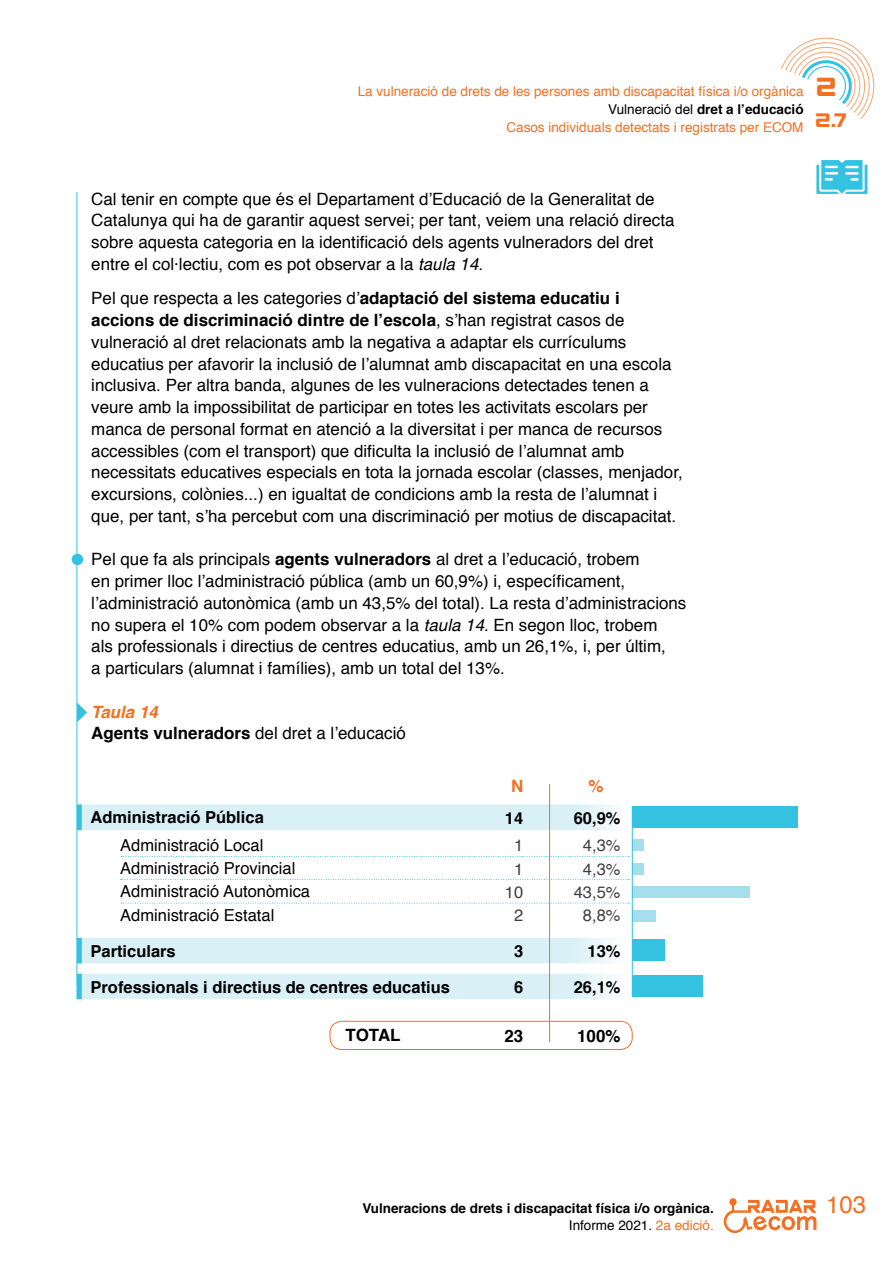
<style>
.page{position:relative;width:893px;height:1263px;background:#fff}
.page>*{position:absolute;margin:0;border:0;box-sizing:border-box;transform-origin:0 0}
.t1{font:28.2px "Strike Fighter";color:#f36f21}
.t2{font:24px "Helvetica";color:#f36f21}
.t3{font:21px "Strike Fighter";color:#f36f21}
.t4{font:16.95px/21.8px "Helvetica";color:#000}
.t5{font:700 16.95px "Helvetica";color:#000}
.t6{font:700 16.95px "Helvetica";color:#f36f21}
.t7{font:700 16.5px/36px "Helvetica";color:#000}
.t8{font:16.5px/23.2px "Helvetica";color:#000}
.t9{font:16.5px/23.2px "Helvetica";color:#414042;text-align:center}
.t10{font:13.5px/18px "Helvetica";color:#f36f21;text-align:right}
.t11{font:700 13.5px "Helvetica";color:#000}
.t12{font:13.5px "Helvetica";color:#000}
.s1{color:#000}
.s2{font-weight:700;color:#000}
.s3{font-style:italic}
.s4{font-weight:700}
.s5{font-weight:700;font-style:italic;color:#f36f21}
.s6{color:#f36f21}
</style>
<div class="page">
<div style="left:632px;top:910px;width:24px;height:11px;background:#a6deee"></div>
<div style="left:632px;top:886px;width:118px;height:12px;background:#a6deee"></div>
<div style="left:632px;top:863px;width:12px;height:11px;background:#a6deee"></div>
<div style="left:632px;top:839px;width:12px;height:12px;background:#a6deee"></div>
<svg style="left:724px;top:1198px;width:92px;height:35px"></svg>
<hr style="left:77px;top:192px;width:1px;height:794px;background:#33c3e0">
<div style="left:72px;top:554px;width:11px;height:11px;background:#33c3e0;border-radius:50%"></div>
<div style="left:632px;top:806px;width:165px;height:22px;background:#33c3e0"></div>
<div style="left:632px;top:940px;width:33px;height:21px;background:#33c3e0"></div>
<div style="left:632px;top:976px;width:71px;height:21px;background:#33c3e0"></div>
<div style="left:77px;top:804px;width:555px;height:26px;background:#daf0f7"></div>
<div style="left:77px;top:804px;width:5px;height:26px;background:#33c3e0"></div>
<div style="left:77px;top:938px;width:555px;height:25px;background:#daf0f7"></div>
<div style="left:77px;top:938px;width:5px;height:25px;background:#33c3e0"></div>
<div style="left:77px;top:974px;width:555px;height:25px;background:#daf0f7"></div>
<div style="left:77px;top:974px;width:5px;height:25px;background:#33c3e0"></div>
<svg style="left:121px;top:856px;width:508px;height:1px"></svg>
<svg style="left:121px;top:879px;width:508px;height:1px"></svg>
<svg style="left:121px;top:903px;width:508px;height:1px"></svg>
<hr style="left:549px;top:784px;width:1px;height:258px;background:#f36f21">
<div style="left:330px;top:1021px;width:303px;height:29px;border:1px solid #f36f21;border-radius:12px"></div>
<hr style="left:632px;top:806px;width:1px;height:191px;background:#33c3e0">
<svg style="left:77px;top:702px;width:10px;height:20px"></svg>
<svg style="left:781px;top:63px;width:94px;height:56px"></svg>
<svg style="left:816px;top:160px;width:51px;height:34px;background:#65d1e7"></svg>
<p class="t10" style="left:358px;top:82px;width:447px">La vulneració de drets de les persones amb discapacitat física i/o orgànica<br><span class="s1">Vulneració del</span> <span class="s2">dret a l’educació<br></span>Casos individuals detectats i registrats per ECOM</p>
<h1 class="t1" style="left:816px;top:70px;width:22px">2</h1>
<p class="t3" style="left:815px;top:107px;width:33px">2.7</p>
<p class="t4" style="left:91px;top:188px;width:585px">Cal tenir en compte que és el Departament d’Educació de la Generalitat de Catalunya qui ha de garantir aquest servei; per tant, veiem una relació directa sobre aquesta categoria en la identificació dels agents vulneradors del dret entre el col·lectiu, com es pot observar a la <span class="s3">taula 14</span>.</p>
<p class="t4" style="left:91px;top:288px;width:593px">Pel que respecta a les categories d’<span class="s4">adaptació del sistema educatiu i accions de discriminació dintre de l’escola</span>, s’han registrat casos de vulneració al dret relacionats amb la negativa a adaptar els currículums educatius per afavorir la inclusió de l’alumnat amb discapacitat en una escola inclusiva. Per altra banda, algunes de les vulneracions detectades tenen a veure amb la impossibilitat de participar en totes les activitats escolars per manca de personal format en atenció a la diversitat i per manca de recursos accessibles (com el transport) que dificulta la inclusió de l’alumnat amb necessitats educatives especials en tota la jornada escolar (classes, menjador, excursions, colònies...) en igualtat de condicions amb la resta de l’alumnat i que, per tant, s’ha percebut com una discriminació per motius de discapacitat.</p>
<p class="t4" style="left:91px;top:549px;width:597px">Pel que fa als principals <span class="s4">agents vulneradors</span> al dret a l’educació, trobem<br>en primer lloc l’administració pública (amb un 60,9%) i, específicament, l’administració autonòmica (amb un 43,5% del total). La resta d’administracions no supera el 10% com podem observar a la <span class="s3">taula 14</span>. En segon lloc, trobem<br>als professionals i directius de centres educatius, amb un 26,1%, i, per últim,<br>a particulars (alumnat i famílies), amb un total del 13%.</p>
<p class="t4" style="left:91px;top:701px;width:316px"><span class="s5">Taula 14<br></span><span class="s4">Agents vulneradors</span> del dret a l’educació</p>
<p class="t7" style="left:91px;top:800px;width:175px">Administració Pública</p>
<p class="t8" style="left:120px;top:833px;width:191px">Administració Local<br>Administració Provincial<br>Administració Autonòmica<br>Administració Estatal</p>
<p class="t7" style="left:91px;top:934px;width:361px">Particulars<br>Professionals i directius de centres educatius</p>
<p class="t5" style="left:346px;top:1022px;width:56px">TOTAL</p>
<p class="t6" style="left:511px;top:779px;width:14px">N</p>
<p class="t7" style="left:505px;top:801px;width:20px">14</p>
<p class="t9" style="left:505px;top:834px;width:20px">1<br>1<br>10<br>2</p>
<p class="t7" style="left:514px;top:935px;width:11px">3<br>6</p>
<p class="t5" style="left:504px;top:1029px;width:20px">23</p>
<p class="t6" style="left:588px;top:772px;width:17px">%</p>
<p class="t7" style="left:574px;top:800px;width:48px">60,9%</p>
<p class="t9" style="left:574px;top:834px;width:48px">4,3%<br>4,3%<br>43,5%<br>8,8%</p>
<p class="t7" style="left:574px;top:933px;width:48px;text-align:right">13%<br>26,1%</p>
<p class="t5" style="left:577px;top:1022px;width:45px">100%</p>
<p class="t11" style="left:362px;top:1202px;width:353px">Vulneracions de drets i discapacitat física i/o orgànica.</p>
<h2 class="t2" style="left:826px;top:1191px;width:42px">103</h2>
<p class="t12" style="left:569px;top:1218px;width:146px">Informe 2021. <span class="s6">2a edició.</span></p>
</div>
